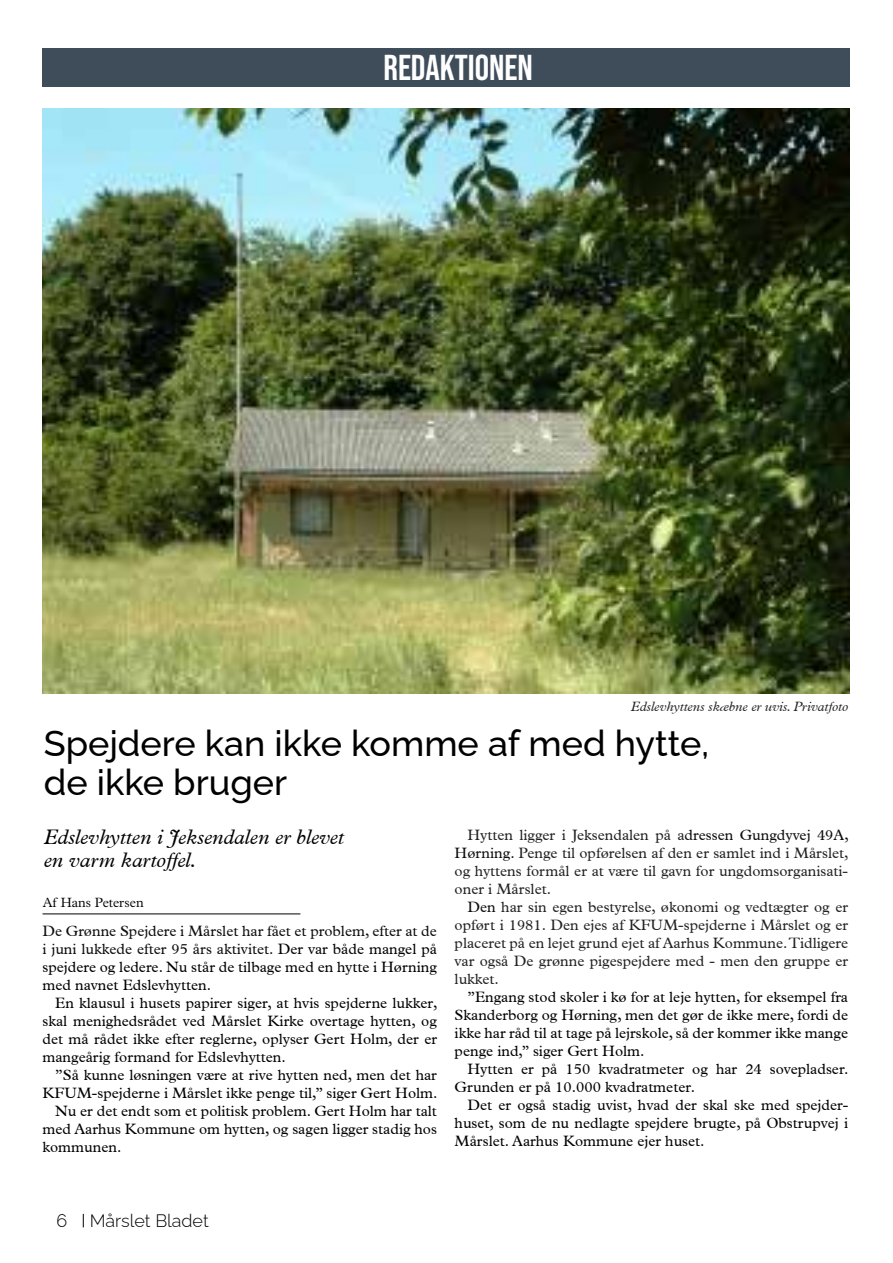
<style>
.page{position:relative;width:893px;height:1263px;background:#fff}
.page>*{position:absolute;margin:0;border:0;box-sizing:border-box;transform-origin:0 0}
.t1{font:500 36px/38.8px "Raleway";color:#000}
.t2{font:700 36px "Bebas Neue Pro";color:#fff}
.t3{font:italic 21px/22.6px "Plantin";color:#000}
.t4{font:100 18px "Raleway";color:#000}
.t5{font:15px/18px "Plantin";color:#000;text-align:justify}
.t6{font:15px/18px "Plantin";color:#222;text-align:justify}
.t7{font:italic 13.5px "Plantin";color:#222}
.t8{font:300 13.5px "Plantin";color:#000}
.s1{color:#0d0d0d}
</style>
<div class="page">
<svg style="left:83px;top:1214px;width:1px;height:13px"></svg>
<div style="left:42px;top:48px;width:808px;height:38px;background:#3f4d5a"></div>
<hr style="left:43px;top:913px;width:257px;height:1px;background:#000">
<img style="left:42px;top:109px;width:807px;height:584px">
<h1 class="t2" style="left:383px;top:47px;width:151px">REDAKTIONEN</h1>
<p class="t7" style="left:631px;top:699px;width:219px">Edslevhyttens skæbne er uvis. Privatfoto</p>
<h1 class="t1" style="left:44px;top:720px;width:667px">Spejdere kan ikke komme af med hytte, de ikke bruger</h1>
<h2 class="t3" style="left:44px;top:826px;width:302px">Edslevhytten i Jeksendalen er blevet en varm kartoffel.</h2>
<p class="t8" style="left:43px;top:895px;width:102px">Af Hans Petersen</p>
<p class="t6" style="left:455px;top:826px;width:396px;text-indent:13px">Hytten ligger i Jeksendalen på a<span class="s1">dressen Gungdyvej 49A, Hørning.</span> Penge til opførelsen af den er samlet ind i Mårslet, og hyttens formål er at være til gavn for ungdomsorganisati&shy;oner i Mårslet.</p>
<p class="t6" style="left:455px;top:898px;width:395px;text-indent:13px"><span class="s1">Den</span> har sin egen bestyrelse, økonomi og vedtægter og er opført i 1981. Den ejes af KFUM-spejderne i Mårslet og er placeret på en lejet grund ejet af Aarhus Kommune. Tidligere var også De grønne pigespejdere med - men den gruppe er lukket.</p>
<p class="t5" style="left:455px;top:988px;width:395px;text-indent:13px">”Engang stod skoler i kø for at leje hytten, for eksempel fra Skanderborg og Hørning, men det gør de ikke mere, fordi de ikke har råd til at tage på lejrskole, så der kommer ikke mange penge ind,” siger Gert Holm.</p>
<p class="t5" style="left:455px;top:1060px;width:396px;text-indent:13px">Hytten er på 150 kvadratmeter og har 24 sovepladser.<br>Grunden er på 10.000 kvadratmeter.</p>
<p class="t5" style="left:455px;top:1096px;width:395px;text-indent:13px">Det er også stadig uvist, hvad der skal ske med spejder&shy;huset, som de nu nedlagte spejdere brugte, på Obstrupvej i Mårslet. Aarhus Kommune ejer huset.</p>
<p class="t5" style="left:42px;top:922px;width:396px"><span class="s1">De Grønne Spejdere i Mårslet har fået et problem, efter at de i juni lukkede efter 95 års aktivitet.</span> Der var både mangel på spejdere og ledere. Nu står de tilbage med en hytte i Hørning med navnet Edslevhytten.</p>
<p class="t5" style="left:42px;top:994px;width:397px;text-indent:13px">En klausul i husets papirer siger, at hvis spejderne lukker, skal menighedsrådet ved Mårslet Kirke overtage hytten, og det må rådet ikke efter reglerne, oplyser Gert Holm, der er mangeårig formand for Edslevhytten.</p>
<p class="t5" style="left:55px;top:1066px;width:383px">”Så kunne løsningen være at rive hytten ned, men det har</p>
<p class="t5" style="left:42px;top:1084px;width:397px">KFUM-spejderne i Mårslet ikke penge til,” siger Gert Holm.</p>
<p class="t5" style="left:55px;top:1102px;width:383px">Nu er det endt som et politisk problem. Gert Holm har talt</p>
<p class="t5" style="left:42px;top:1120px;width:396px">med Aarhus Kommune om hytten, og sagen ligger stadig hos</p>
<p class="t5" style="left:42px;top:1138px;width:80px">kommunen.</p>
<p class="t4" style="left:56px;top:1206px;width:12px">6</p>
<p class="t4" style="left:90px;top:1206px;width:121px">Mårslet Bladet</p>
</div>
